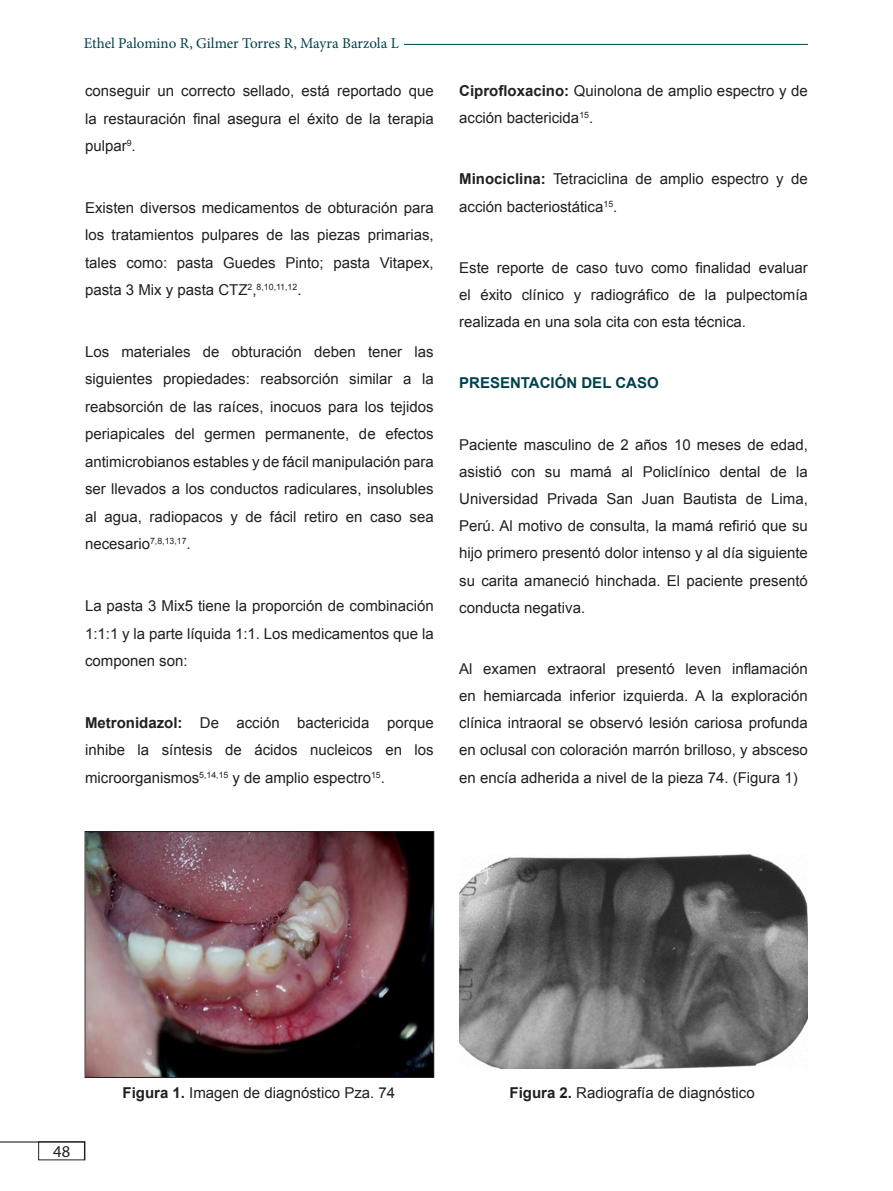
<style>
.page{position:relative;width:893px;height:1191px;background:#fff}
.page>*{position:absolute;margin:0;border:0;box-sizing:border-box;transform-origin:0 0}
.t1{font:16.5px "Myriad Pro";color:#231f20}
.Titulo{font:15px/27.5px "Arial";color:#231f20;text-align:justify}
.Texto_figura{font:15px "Minion Pro";color:#00414e}
.Titulo-2{font:700 15px "Arial";color:#00414e}
.s1{font-weight:700}
</style>
<div class="page">
<hr style="left:404px;top:44px;width:404px;height:1px;background:#00414e">
<svg style="left:84px;top:1142px;width:1px;height:18px"></svg>
<hr style="left:0;top:1141px;width:85px;height:1px;background:#231f20">
<img style="left:87px;top:833px;width:345px;height:242px">
<div style="left:85px;top:831px;width:349px;height:246px;border:1px solid #231f20"></div>
<img style="left:459px;top:855px;width:349px;height:213px">
<p class="Texto_figura" style="left:84px;top:33px;width:316px">Ethel Palomino R, Gilmer Torres R, Mayra Barzola L</p>
<p class="Titulo" style="left:85px;top:77px;width:350px">conseguir un correcto sellado, está reportado que la restauración final asegura el éxito de la terapia pulpar<sup>9</sup>.</p>
<p class="Titulo" style="left:85px;top:193px;width:350px">Existen diversos medicamentos de obturación para los tratamientos pulpares de las piezas primarias, tales como: pasta Guedes Pinto; pasta Vitapex, pasta 3 Mix y pasta CTZ<sup>2</sup>,<sup>8,10,11,12</sup>.</p>
<p class="Titulo" style="left:85px;top:338px;width:350px">Los materiales de obturación deben tener las siguientes propiedades: reabsorción similar a la reabsorción de las raíces, inocuos para los tejidos periapicales del germen permanente, de efectos antimicrobianos estables y de fácil manipulación para ser llevados a los conductos radiculares, insolubles al agua, radiopacos y de fácil retiro en caso sea necesario<sup>7,8,13,17</sup>.</p>
<p class="Titulo" style="left:85px;top:592px;width:350px">La pasta 3 Mix5 tiene la proporción de combinación 1:1:1 y la parte líquida 1:1. Los medicamentos que la componen son:</p>
<p class="Titulo" style="left:85px;top:708px;width:350px"><span class="s1">Metronidazol:</span> De acción bactericida porque inhibe la síntesis de ácidos nucleicos en los microorganismos<sup>5,14,15</sup> y de amplio espectro<sup>15</sup>.</p>
<p class="Titulo" style="left:459px;top:77px;width:350px"><span class="s1">Ciprofloxacino:</span> Quinolona de amplio espectro y de acción bactericida<sup>15</sup>.</p>
<p class="Titulo" style="left:459px;top:165px;width:350px"><span class="s1">Minociclina:</span> Tetraciclina de amplio espectro y de acción bacteriostática<sup>15</sup>.</p>
<p class="Titulo" style="left:459px;top:254px;width:350px">Este reporte de caso tuvo como finalidad evaluar el éxito clínico y radiográfico de la pulpectomía realizada en una sola cita con esta técnica.</p>
<p class="Titulo-2" style="left:459px;top:372px;width:201px">PRESENTACIÓN DEL CASO</p>
<p class="Titulo" style="left:459px;top:430px;width:350px">Paciente masculino de 2 años 10 meses de edad, asistió con su mamá al Policlínico dental de la Universidad Privada San Juan Bautista de Lima, Perú. Al motivo de consulta, la mamá refirió que su hijo primero presentó dolor intenso y al día siguiente su carita amaneció hinchada. El paciente presentó conducta negativa.</p>
<p class="Titulo" style="left:459px;top:655px;width:350px">Al examen extraoral presentó leven inflamación en hemiarcada inferior izquierda. A la exploración clínica intraoral se observó lesión cariosa profunda en oclusal con coloración marrón brilloso, y absceso en encía adherida a nivel de la pieza 74. (Figura 1)</p>
<p class="t1" style="left:53px;top:1141px;width:18px">48</p>
<p class="Titulo" style="left:123px;top:1079px;width:274px"><span class="s1">Figura 1.</span> Imagen de diagnóstico Pza. 74</p>
<p class="Titulo" style="left:510px;top:1079px;width:247px"><span class="s1">Figura 2.</span> Radiografía de diagnóstico</p>
</div>
